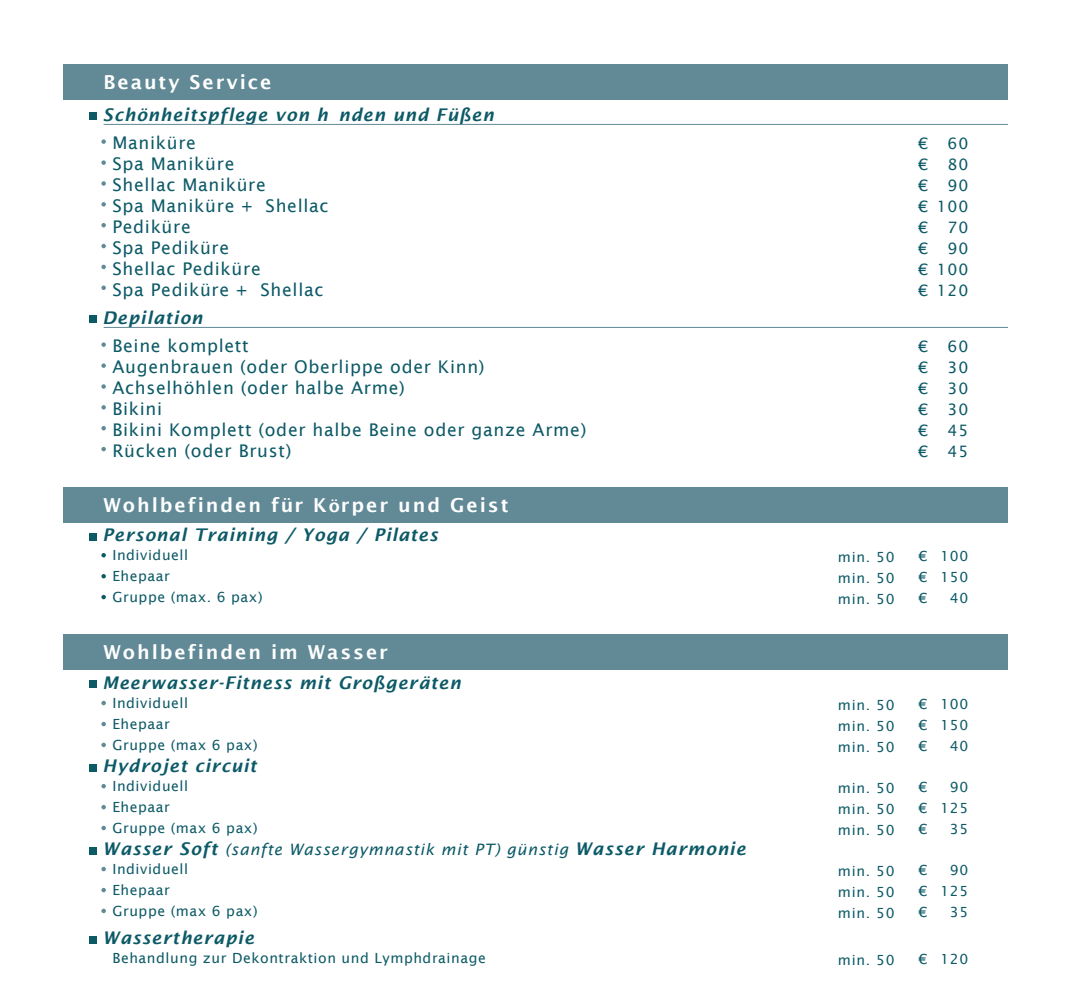
<style>
.page{position:relative;width:1072px;height:985px;background:#fff}
.page>*{position:absolute;margin:0;border:0;box-sizing:border-box;transform-origin:0 0}
.t1{font:600 19.25px "Lucida Sans";letter-spacing:.1em;color:#fff}
.t2{font:17.5px/21px "Lucida Sans";letter-spacing:.04em;color:#0d5a67}
.t3{font:italic 600 17.5px "Lucida Sans";letter-spacing:.05em;color:#0d5a67}
.t4{font:italic 15.75px "Lucida Sans";letter-spacing:.05em;color:#0d5a67}
.t5{font:15.75px/21px "Lucida Sans";letter-spacing:.05em;color:#0d5a67;text-align:justify}
.t6{font:14px/21px "Lucida Sans";letter-spacing:.04em;color:#0d5a67;text-align:justify}
.s1{font-size:17.5px}
.s2{font-weight:600;font-size:17.5px}
</style>
<div class="page">
<div style="left:64px;top:634px;width:944px;height:35px;background:#618996"></div>
<div style="left:90px;top:680px;width:7px;height:8px;background:#0d5a67"></div>
<svg style="left:101px;top:701px;width:5px;height:4px"></svg>
<svg style="left:101px;top:722px;width:5px;height:4px"></svg>
<svg style="left:101px;top:742px;width:5px;height:5px"></svg>
<div style="left:90px;top:764px;width:7px;height:7px;background:#0d5a67"></div>
<svg style="left:101px;top:784px;width:5px;height:4px"></svg>
<svg style="left:101px;top:805px;width:5px;height:4px"></svg>
<svg style="left:101px;top:826px;width:5px;height:4px"></svg>
<div style="left:90px;top:846px;width:7px;height:8px;background:#0d5a67"></div>
<svg style="left:101px;top:867px;width:5px;height:4px"></svg>
<svg style="left:101px;top:888px;width:5px;height:4px"></svg>
<svg style="left:101px;top:908px;width:5px;height:5px"></svg>
<div style="left:90px;top:936px;width:7px;height:7px;background:#0d5a67"></div>
<div style="left:64px;top:65px;width:944px;height:35px;background:#618996"></div>
<div style="left:90px;top:112px;width:7px;height:8px;background:#0d5a67"></div>
<hr style="left:104px;top:124px;width:904px;height:1px;background:#618996">
<svg style="left:101px;top:139px;width:5px;height:5px"></svg>
<svg style="left:101px;top:160px;width:5px;height:5px"></svg>
<svg style="left:101px;top:181px;width:5px;height:5px"></svg>
<svg style="left:101px;top:202px;width:5px;height:5px"></svg>
<svg style="left:101px;top:223px;width:5px;height:4px"></svg>
<svg style="left:101px;top:244px;width:5px;height:4px"></svg>
<svg style="left:101px;top:265px;width:5px;height:4px"></svg>
<svg style="left:101px;top:285px;width:5px;height:5px"></svg>
<div style="left:90px;top:315px;width:7px;height:8px;background:#0d5a67"></div>
<hr style="left:104px;top:327px;width:904px;height:1px;background:#618996">
<svg style="left:101px;top:342px;width:5px;height:5px"></svg>
<svg style="left:101px;top:363px;width:5px;height:5px"></svg>
<svg style="left:101px;top:384px;width:5px;height:5px"></svg>
<svg style="left:101px;top:405px;width:5px;height:4px"></svg>
<svg style="left:101px;top:426px;width:5px;height:4px"></svg>
<svg style="left:101px;top:447px;width:5px;height:4px"></svg>
<div style="left:64px;top:487px;width:944px;height:35px;background:#618996"></div>
<div style="left:90px;top:533px;width:7px;height:7px;background:#0d5a67"></div>
<svg style="left:101px;top:553px;width:5px;height:4px"></svg>
<svg style="left:101px;top:574px;width:5px;height:4px"></svg>
<svg style="left:101px;top:595px;width:5px;height:4px"></svg>
<h1 class="t1" style="left:103px;top:71px;width:169px">Beauty Service</h1>
<p class="t3" style="left:103px;top:104px;width:392px">Schönheitspflege von h nden und Füßen</p>
<p class="t2" style="left:112px;top:132px;width:218px">Maniküre<br>Spa Maniküre<br>Shellac Maniküre<br>Spa Maniküre + Shellac<br>Pediküre<br>Spa Pediküre<br>Shellac Pediküre<br>Spa Pediküre + Shellac</p>
<p class="t5" style="left:936px;top:133px;width:33px;text-align:right">60<br>80<br>90<br>100<br>70<br>90<br>100<br>120</p>
<p class="t5" style="left:918px;top:133px;width:11px">€ € € € € € € €</p>
<p class="t3" style="left:103px;top:307px;width:102px">Depilation</p>
<p class="t2" style="left:112px;top:335px;width:475px">Beine komplett<br>Augenbrauen (oder Oberlippe oder Kinn)<br>Achselhöhlen (oder halbe Arme)<br>Bikini<br>Bikini Komplett (oder halbe Beine oder ganze Arme)<br>Rücken (oder Brust)</p>
<p class="t5" style="left:947px;top:336px;width:22px">60<br>30<br>30<br>30<br>45<br>45</p>
<p class="t5" style="left:918px;top:336px;width:11px">€ € € € € €</p>
<h1 class="t1" style="left:103px;top:494px;width:406px">Wohlbefinden für K<span class="s1">ö</span>rper und Geist</h1>
<p class="t3" style="left:103px;top:525px;width:337px">Personal Training / Yoga / Pilates</p>
<p class="t6" style="left:112px;top:544px;width:152px;text-align:left">Individuell<br>Ehepaar<br>Gruppe (max. 6 pax)</p>
<p class="t6" style="left:940px;top:545px;width:29px;text-align:right">100<br>150<br>40</p>
<p class="t6" style="left:919px;top:545px;width:10px">€ € €</p>
<p class="t6" style="left:838px;top:546px;width:58px">min. 50 min. 50 min. 50</p>
<h1 class="t1" style="left:103px;top:641px;width:286px">Wohlbefinden im Wasser</h1>
<p class="t3" style="left:103px;top:673px;width:359px">Meerwasser-Fitness mit Großgeräten</p>
<p class="t6" style="left:112px;top:692px;width:147px;text-align:left">Individuell<br>Ehepaar<br>Gruppe (max 6 pax)</p>
<p class="t6" style="left:940px;top:693px;width:29px;text-align:right">100<br>150<br>40</p>
<p class="t6" style="left:919px;top:693px;width:10px">€ € €</p>
<p class="t6" style="left:838px;top:694px;width:58px">min. 50 min. 50 min. 50</p>
<p class="t3" style="left:103px;top:756px;width:156px">Hydrojet circuit</p>
<p class="t6" style="left:112px;top:775px;width:147px;text-align:left">Individuell<br>Ehepaar<br>Gruppe (max 6 pax)</p>
<p class="t6" style="left:940px;top:776px;width:29px;text-align:right">90<br>125<br>35</p>
<p class="t6" style="left:919px;top:776px;width:10px">€ € €</p>
<p class="t6" style="left:838px;top:777px;width:58px">min. 50 min. 50 min. 50</p>
<p class="t4" style="left:103px;top:840px;width:644px"><span class="s2">Wasser Soft</span> (sanfte Wassergymnastik mit PT) günstig <span class="s2">Wasser Harmonie</span></p>
<p class="t6" style="left:112px;top:858px;width:147px;text-align:left">Individuell<br>Ehepaar<br>Gruppe (max 6 pax)</p>
<p class="t6" style="left:940px;top:859px;width:29px;text-align:right">90<br>125<br>35</p>
<p class="t6" style="left:919px;top:859px;width:10px">€ € €</p>
<p class="t6" style="left:838px;top:860px;width:58px">min. 50 min. 50 min. 50</p>
<p class="t3" style="left:103px;top:928px;width:153px">Wassertherapie</p>
<p class="t6" style="left:112px;top:947px;width:375px">Behandlung zur Dekontraktion und Lymphdrainage</p>
<p class="t6" style="left:919px;top:948px;width:51px">€ 120</p>
<p class="t6" style="left:838px;top:949px;width:58px">min. 50</p>
</div>
